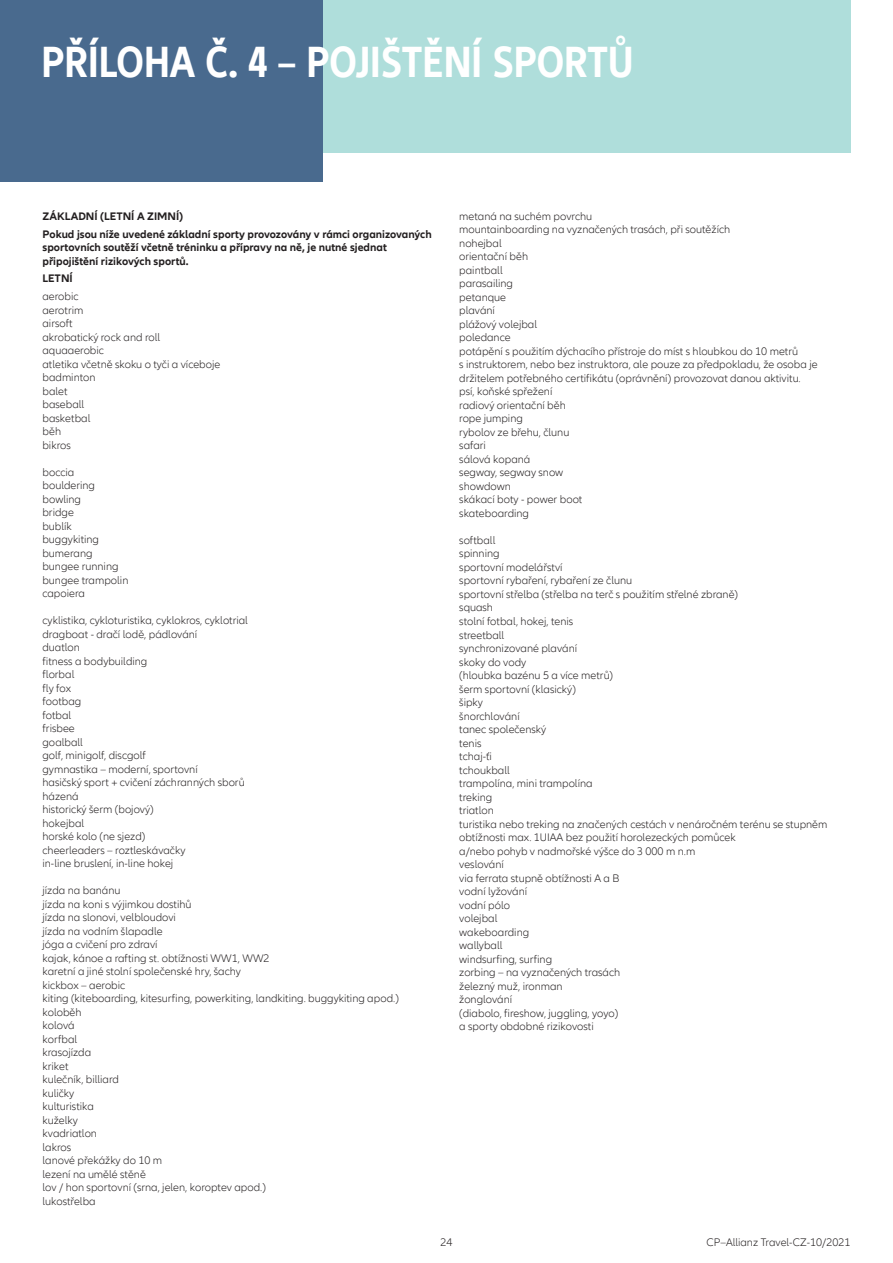
<style>
.page{position:relative;width:893px;height:1263px;background:#fff}
.page>*{position:absolute;margin:0;border:0;box-sizing:border-box;transform-origin:0 0}
.t1{font:700 condensed 45px "Allianz Neo";color:#fff}
.t2{font:300 11.25px/13.5px "Allianz Neo";color:#231f20}
.t3{font:700 11.25px/13.5px "Allianz Neo";color:#231f20}
</style>
<div class="page">
<div style="left:271px;top:0;width:579px;height:152px;background:#afdedb"></div>
<div style="left:0;top:0;width:322px;height:182px;background:#496a8e"></div>
<p class="t1" style="left:41px;top:36px;width:593px">PŘÍLOHA Č. 4 – POJIŠTĚNÍ SPORTŮ</p>
<p class="t3" style="left:43px;top:210px;width:142px">ZÁKLADNÍ (LETNÍ A ZIMNÍ)</p>
<p class="t3" style="left:43px;top:227px;width:391px">Pokud jsou níže uvedené základní sporty provozovány v rámci organizovaných sportovních soutěží včetně tréninku a přípravy na ně, je nutné sjednat připojištění rizikových sportů.</p>
<p class="t3" style="left:43px;top:272px;width:32px">LETNÍ</p>
<p class="t2" style="left:43px;top:290px;width:38px">aerobic</p>
<p class="t2" style="left:43px;top:304px;width:42px">aerotrim</p>
<p class="t2" style="left:43px;top:317px;width:32px">airsoft</p>
<p class="t2" style="left:43px;top:331px;width:119px">akrobatický rock and roll</p>
<p class="t2" style="left:43px;top:344px;width:63px">aquaaerobic</p>
<p class="t2" style="left:43px;top:358px;width:179px">atletika včetně skoku o tyči a víceboje</p>
<p class="t2" style="left:43px;top:371px;width:55px">badminton</p>
<p class="t2" style="left:43px;top:385px;width:27px">balet</p>
<p class="t2" style="left:43px;top:398px;width:43px">baseball</p>
<p class="t2" style="left:43px;top:412px;width:49px">basketbal</p>
<p class="t2" style="left:43px;top:425px;width:20px">běh</p>
<p class="t2" style="left:43px;top:439px;width:30px">bikros</p>
<p class="t2" style="left:43px;top:466px;width:33px">boccia</p>
<p class="t2" style="left:43px;top:479px;width:54px">bouldering</p>
<p class="t2" style="left:43px;top:493px;width:40px">bowling</p>
<p class="t2" style="left:43px;top:506px;width:33px">bridge</p>
<p class="t2" style="left:43px;top:520px;width:31px">bublík</p>
<p class="t2" style="left:43px;top:533px;width:58px">buggykiting</p>
<p class="t2" style="left:43px;top:547px;width:52px">bumerang</p>
<p class="t2" style="left:43px;top:560px;width:78px">bungee running</p>
<p class="t2" style="left:43px;top:574px;width:87px">bungee trampolin</p>
<p class="t2" style="left:43px;top:587px;width:44px">capoiera</p>
<p class="t2" style="left:43px;top:614px;width:207px">cyklistika, cykloturistika, cyklokros, cyklotrial</p>
<p class="t2" style="left:43px;top:628px;width:156px">dragboat - dračí lodě, pádlování</p>
<p class="t2" style="left:43px;top:641px;width:39px">duatlon</p>
<p class="t2" style="left:43px;top:655px;width:106px">fitness a bodybuilding</p>
<p class="t2" style="left:43px;top:668px;width:33px">florbal</p>
<p class="t2" style="left:43px;top:682px;width:30px">fly fox</p>
<p class="t2" style="left:43px;top:695px;width:40px">footbag</p>
<p class="t2" style="left:43px;top:709px;width:30px">fotbal</p>
<p class="t2" style="left:43px;top:722px;width:34px">frisbee</p>
<p class="t2" style="left:43px;top:736px;width:42px">goalball</p>
<p class="t2" style="left:43px;top:749px;width:105px">golf, minigolf, discgolf</p>
<p class="t2" style="left:43px;top:763px;width:157px">gymnastika – moderní, sportovní</p>
<p class="t2" style="left:43px;top:776px;width:204px">hasičský sport + cvičení záchranných sborů</p>
<p class="t2" style="left:43px;top:790px;width:38px">házená</p>
<p class="t2" style="left:43px;top:803px;width:113px">historický šerm (bojový)</p>
<p class="t2" style="left:43px;top:817px;width:43px">hokejbal</p>
<p class="t2" style="left:43px;top:830px;width:104px">horské kolo (ne sjezd)</p>
<p class="t2" style="left:43px;top:844px;width:144px">cheerleaders – roztleskávačky</p>
<p class="t2" style="left:43px;top:857px;width:132px">in-line bruslení, in-line hokej</p>
<p class="t2" style="left:43px;top:884px;width:79px">jízda na banánu</p>
<p class="t2" style="left:43px;top:898px;width:150px">jízda na koni s výjimkou dostihů</p>
<p class="t2" style="left:43px;top:911px;width:135px">jízda na slonovi, velbloudovi</p>
<p class="t2" style="left:43px;top:925px;width:122px">jízda na vodním šlapadle</p>
<p class="t2" style="left:43px;top:938px;width:117px">jóga a cvičení pro zdraví</p>
<p class="t2" style="left:43px;top:952px;width:229px">kajak, kánoe a rafting st. obtížnosti WW1, WW2</p>
<p class="t2" style="left:43px;top:965px;width:200px">karetní a jiné stolní společenské hry, šachy</p>
<p class="t2" style="left:43px;top:979px;width:84px">kickbox – aerobic</p>
<p class="t2" style="left:43px;top:992px;width:358px">kiting (kiteboarding, kitesurfing, powerkiting, landkiting. buggykiting apod.)</p>
<p class="t2" style="left:43px;top:1006px;width:41px">koloběh</p>
<p class="t2" style="left:43px;top:1019px;width:34px">kolová</p>
<p class="t2" style="left:43px;top:1033px;width:36px">korfbal</p>
<p class="t2" style="left:43px;top:1046px;width:50px">krasojízda</p>
<p class="t2" style="left:43px;top:1060px;width:28px">kriket</p>
<p class="t2" style="left:43px;top:1073px;width:78px">kulečník, billiard</p>
<p class="t2" style="left:43px;top:1087px;width:33px">kuličky</p>
<p class="t2" style="left:43px;top:1100px;width:53px">kulturistika</p>
<p class="t2" style="left:43px;top:1114px;width:37px">kuželky</p>
<p class="t2" style="left:43px;top:1127px;width:56px">kvadriatlon</p>
<p class="t2" style="left:43px;top:1141px;width:30px">lakros</p>
<p class="t2" style="left:43px;top:1154px;width:121px">lanové překážky do 10 m</p>
<p class="t2" style="left:43px;top:1168px;width:105px">lezení na umělé stěně</p>
<p class="t2" style="left:43px;top:1181px;width:225px">lov / hon sportovní (srna, jelen, koroptev apod.)</p>
<p class="t2" style="left:43px;top:1195px;width:55px">lukostřelba</p>
<p class="t2" style="left:459px;top:210px;width:134px">metaná na suchém povrchu</p>
<p class="t2" style="left:459px;top:223px;width:273px">mountainboarding na vyznačených trasách, při soutěžích</p>
<p class="t2" style="left:459px;top:237px;width:44px">nohejbal</p>
<p class="t2" style="left:459px;top:250px;width:70px">orientační běh</p>
<p class="t2" style="left:459px;top:264px;width:45px">paintball</p>
<p class="t2" style="left:459px;top:277px;width:55px">parasailing</p>
<p class="t2" style="left:459px;top:291px;width:48px">petanque</p>
<p class="t2" style="left:459px;top:304px;width:37px">plavání</p>
<p class="t2" style="left:459px;top:318px;width:79px">plážový volejbal</p>
<p class="t2" style="left:459px;top:331px;width:53px">poledance</p>
<p class="t2" style="left:459px;top:345px;width:360px">potápění s použitím dýchacího přístroje do míst s hloubkou do 10 metrů<br>s instruktorem, nebo bez instruktora, ale pouze za předpokladu, že osoba je držitelem potřebného certifikátu (oprávnění) provozovat danou aktivitu.</p>
<p class="t2" style="left:459px;top:385px;width:95px">psí, koňské spřežení</p>
<p class="t2" style="left:459px;top:399px;width:108px">radiový orientační běh</p>
<p class="t2" style="left:459px;top:412px;width:65px">rope jumping</p>
<p class="t2" style="left:459px;top:426px;width:112px">rybolov ze břehu, člunu</p>
<p class="t2" style="left:459px;top:439px;width:28px">safari</p>
<p class="t2" style="left:459px;top:453px;width:73px">sálová kopaná</p>
<p class="t2" style="left:459px;top:466px;width:106px">segway, segway snow</p>
<p class="t2" style="left:459px;top:480px;width:53px">showdown</p>
<p class="t2" style="left:459px;top:493px;width:125px">skákací boty - power boot</p>
<p class="t2" style="left:459px;top:507px;width:71px">skateboarding</p>
<p class="t2" style="left:459px;top:534px;width:38px">softball</p>
<p class="t2" style="left:459px;top:547px;width:42px">spinning</p>
<p class="t2" style="left:459px;top:561px;width:105px">sportovní modelářství</p>
<p class="t2" style="left:459px;top:574px;width:174px">sportovní rybaření, rybaření ze člunu</p>
<p class="t2" style="left:459px;top:588px;width:280px">sportovní střelba (střelba na terč s použitím střelné zbraně)</p>
<p class="t2" style="left:459px;top:601px;width:35px">squash</p>
<p class="t2" style="left:459px;top:615px;width:116px">stolní fotbal, hokej, tenis</p>
<p class="t2" style="left:459px;top:628px;width:47px">streetball</p>
<p class="t2" style="left:459px;top:642px;width:119px">synchronizované plavání</p>
<p class="t2" style="left:459px;top:655px;width:69px">skoky do vody</p>
<p class="t2" style="left:459px;top:669px;width:155px">(hloubka bazénu 5 a více metrů)</p>
<p class="t2" style="left:459px;top:682px;width:118px">šerm sportovní (klasický)</p>
<p class="t2" style="left:459px;top:696px;width:25px">šipky</p>
<p class="t2" style="left:459px;top:709px;width:62px">šnorchlování</p>
<p class="t2" style="left:459px;top:723px;width:89px">tanec společenský</p>
<p class="t2" style="left:459px;top:736px;width:24px">tenis</p>
<p class="t2" style="left:459px;top:750px;width:34px">tchaj-ťi</p>
<p class="t2" style="left:459px;top:763px;width:52px">tchoukball</p>
<p class="t2" style="left:459px;top:777px;width:135px">trampolína, mini trampolína</p>
<p class="t2" style="left:459px;top:790px;width:35px">treking</p>
<p class="t2" style="left:459px;top:804px;width:36px">triatlon</p>
<p class="t2" style="left:459px;top:817px;width:370px">turistika nebo treking na značených cestách v nenáročném terénu se stupněm obtížnosti max. 1UIAA bez použití horolezeckých pomůcek</p>
<p class="t2" style="left:459px;top:844px;width:238px">a/nebo pohyb v nadmořské výšce do 3 000 m n.m</p>
<p class="t2" style="left:459px;top:858px;width:46px">veslování</p>
<p class="t2" style="left:459px;top:871px;width:162px">via ferrata stupně obtížnosti A a B</p>
<p class="t2" style="left:459px;top:885px;width:69px">vodní lyžování</p>
<p class="t2" style="left:459px;top:898px;width:52px">vodní pólo</p>
<p class="t2" style="left:459px;top:912px;width:40px">volejbal</p>
<p class="t2" style="left:459px;top:925px;width:71px">wakeboarding</p>
<p class="t2" style="left:459px;top:939px;width:45px">wallyball</p>
<p class="t2" style="left:459px;top:952px;width:94px">windsurfing, surfing</p>
<p class="t2" style="left:459px;top:966px;width:162px">zorbing – na vyznačených trasách</p>
<p class="t2" style="left:459px;top:979px;width:105px">železný muž, ironman</p>
<p class="t2" style="left:459px;top:993px;width:54px">žonglování</p>
<p class="t2" style="left:459px;top:1006px;width:160px">(diabolo, fireshow, juggling, yoyo)</p>
<p class="t2" style="left:459px;top:1020px;width:136px">a sporty obdobné rizikovosti</p>
<p class="t2" style="left:440px;top:1236px;width:14px">24</p>
<p class="t2" style="left:707px;top:1236px;width:145px">CP–Allianz Travel-CZ-10/2021</p>
</div>
